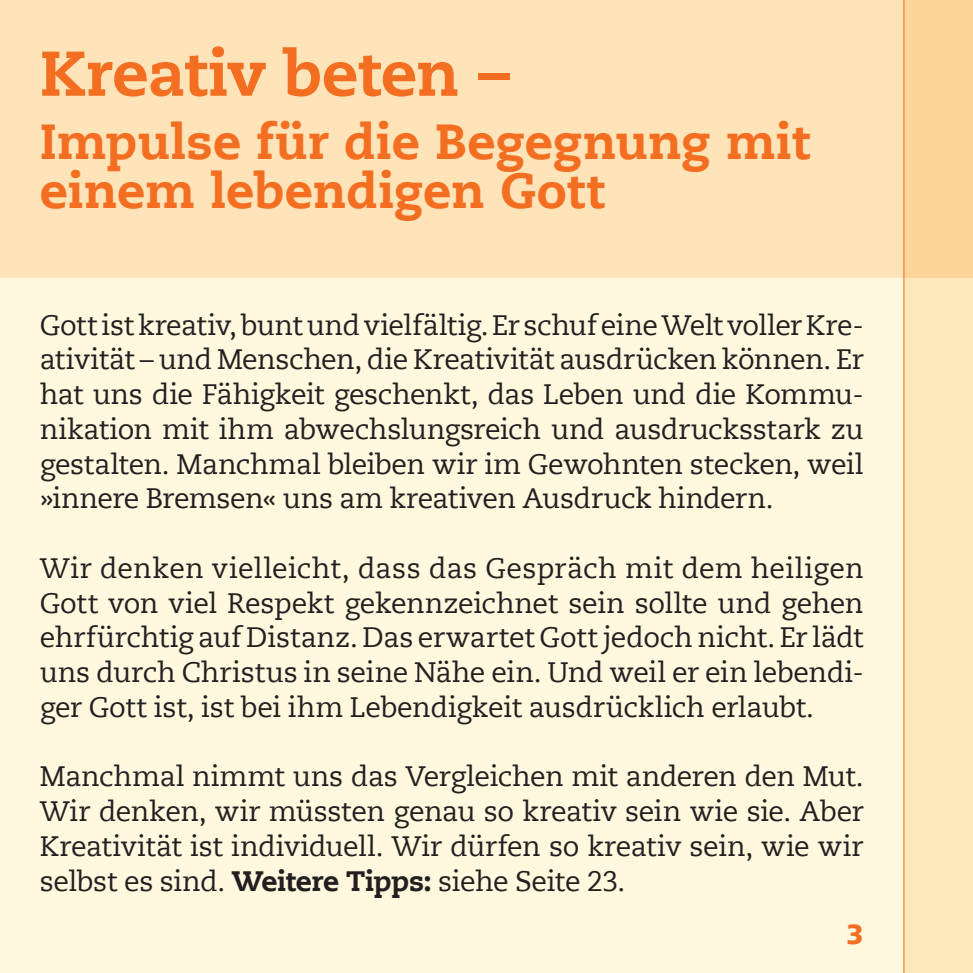
<style>
.page{position:relative;width:973px;height:973px;background:#fff}
.page>*{position:absolute;margin:0;border:0;box-sizing:border-box;transform-origin:0 0}
.t1{font:800 63px "Caecilia LT";letter-spacing:-.01em;color:#f36e21}
.t2{font:800 49px/49px "Caecilia LT";color:#f36e21}
.t3{font:28px/34.6px "Caecilia LT";letter-spacing:-.015em;color:#231f20;text-align:justify}
.t4{font:900 28px "Frutiger LT";color:#f36e21}
.s1{font-weight:800}
</style>
<div class="page">
<div style="left:0;top:0;width:972px;height:972px;background:#fef8de"></div>
<div style="left:0;top:0;width:972px;height:278px;background:#fee4b8"></div>
<svg style="left:904px;top:0;width:68px;height:972px;background:#fcdfae"></svg>
<hr style="left:903px;top:0;width:1px;height:972px;background:#f36e21">
<h1 class="t1" style="left:40px;top:35px;width:471px">Kreativ beten –</h1>
<h2 class="t2" style="left:40px;top:117px;width:771px">Impulse für die Begegnung mit einem lebendigen Gott</h2>
<p class="t3" style="left:40px;top:308px;width:825px">Gott ist kreativ, bunt und vielfältig. Er schuf eine Welt voller Kre&shy;ativität – und Menschen, die Kreativität ausdrücken können. Er hat uns die Fähigkeit geschenkt, das Leben und die Kommu&shy;nikation mit ihm abwechslungsreich und ausdrucksstark zu gestalten. Manchmal bleiben wir im Gewohnten stecken, weil »innere Bremsen« uns am kreativen Ausdruck hindern.</p>
<p class="t3" style="left:40px;top:551px;width:825px">Wir denken vielleicht, dass das Gespräch mit dem heiligen Gott von viel Respekt gekennzeichnet sein sollte und gehen ehrfürchtig auf Distanz. Das erwartet Gott jedoch nicht. Er lädt uns durch Christus in seine Nähe ein. Und weil er ein lebendi&shy;ger Gott ist, ist bei ihm Lebendigkeit ausdrücklich erlaubt.</p>
<p class="t3" style="left:40px;top:759px;width:825px">Manchmal nimmt uns das Vergleichen mit anderen den Mut.<br>Wir denken, wir müssten genau so kreativ sein wie sie. Aber Kreativität ist individuell. Wir dürfen so kreativ sein, wie wir selbst es sind. <span class="s1">Weitere Tipps:</span> siehe Seite 23.</p>
<p class="t4" style="left:846px;top:916px;width:19px">3</p>
</div>
